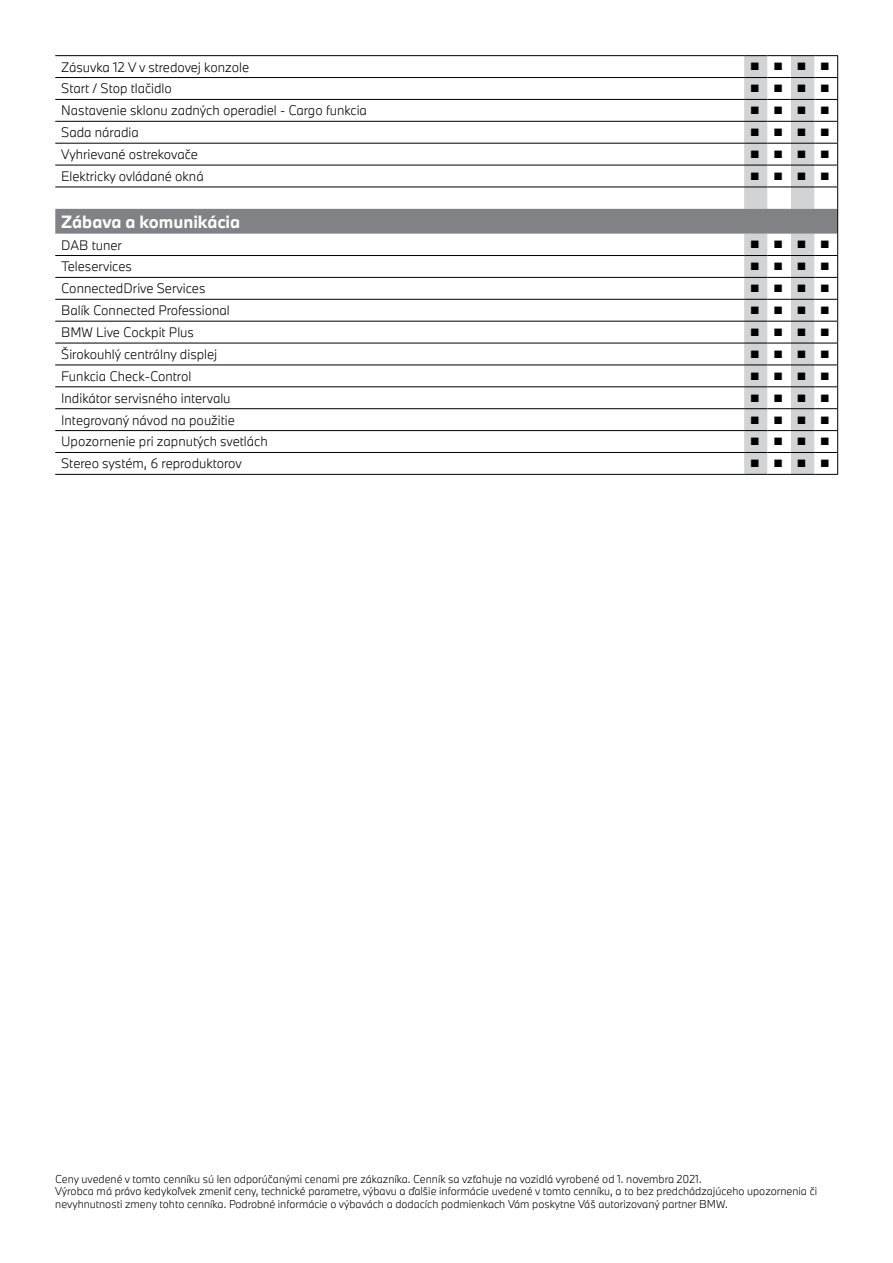
<style>
.page{position:relative;width:893px;height:1263px;background:#fff}
.page>*{position:absolute;margin:0;border:0;box-sizing:border-box;transform-origin:0 0}
.t1{font:700 16.5px "BMW Type Next Latin";color:#fff}
.t2{font:300 12.75px "BMW Type Next Latin";color:#000}
.t3{font:12.75px "Wingdings";color:#000}
.t4{font:300 10.5px/12.6px "BMW Type Next Latin";color:#000}
</style>
<div class="page">
<svg style="left:55px;top:55px;width:783px;height:420px"></svg>
<p class="t2" style="left:61px;top:58px;width:189px">Zásuvka 12 V v stredovej konzole</p>
<p class="t3" style="left:750px;top:60px;width:81px">■■■■</p>
<p class="t2" style="left:61px;top:80px;width:112px">Start / Stop tlačidlo</p>
<p class="t3" style="left:750px;top:82px;width:81px">■■■■</p>
<p class="t2" style="left:61px;top:102px;width:307px">Nastavenie sklonu zadných operadiel - Cargo funkcia</p>
<p class="t3" style="left:750px;top:104px;width:81px">■■■■</p>
<p class="t2" style="left:61px;top:124px;width:79px">Sada náradia</p>
<p class="t3" style="left:750px;top:126px;width:81px">■■■■</p>
<p class="t2" style="left:61px;top:146px;width:138px">Vyhrievané ostrekovače</p>
<p class="t3" style="left:750px;top:148px;width:81px">■■■■</p>
<p class="t2" style="left:61px;top:167px;width:144px">Elektricky ovládané okná</p>
<p class="t3" style="left:750px;top:169px;width:81px">■■■■</p>
<p class="t1" style="left:61px;top:210px;width:180px">Zábava a komunikácia</p>
<p class="t2" style="left:61px;top:236px;width:62px">DAB tuner</p>
<p class="t3" style="left:750px;top:238px;width:81px">■■■■</p>
<p class="t2" style="left:61px;top:258px;width:72px">Teleservices</p>
<p class="t3" style="left:750px;top:260px;width:81px">■■■■</p>
<p class="t2" style="left:61px;top:280px;width:146px">ConnectedDrive Services</p>
<p class="t3" style="left:750px;top:282px;width:81px">■■■■</p>
<p class="t2" style="left:61px;top:302px;width:170px">Balík Connected Professional</p>
<p class="t3" style="left:750px;top:304px;width:81px">■■■■</p>
<p class="t2" style="left:61px;top:323px;width:134px">BMW Live Cockpit Plus</p>
<p class="t3" style="left:750px;top:325px;width:81px">■■■■</p>
<p class="t2" style="left:61px;top:345px;width:158px">Širokouhlý centrálny displej</p>
<p class="t3" style="left:750px;top:347px;width:81px">■■■■</p>
<p class="t2" style="left:61px;top:367px;width:132px">Funkcia Check-Control</p>
<p class="t3" style="left:750px;top:369px;width:81px">■■■■</p>
<p class="t2" style="left:61px;top:389px;width:171px">Indikátor servisného intervalu</p>
<p class="t3" style="left:750px;top:391px;width:81px">■■■■</p>
<p class="t2" style="left:61px;top:411px;width:175px">Integrovaný návod na použitie</p>
<p class="t3" style="left:750px;top:413px;width:81px">■■■■</p>
<p class="t2" style="left:61px;top:433px;width:208px">Upozornenie pri zapnutých svetlách</p>
<p class="t3" style="left:750px;top:435px;width:81px">■■■■</p>
<p class="t2" style="left:61px;top:455px;width:182px">Stereo systém, 6 reproduktorov</p>
<p class="t3" style="left:750px;top:457px;width:81px">■■■■</p>
<p class="t4" style="left:55px;top:1172px;width:763px">Ceny uvedené v tomto cenníku sú len odporúčanými cenami pre zákazníka. Cenník sa vzťahuje na vozidlá vyrobené od 1. novembra 2021.<br>Výrobca má právo kedykoľvek zmeniť ceny, technické parametre, výbavu a ďalšie informácie uvedené v tomto cenníku, a to bez predchádzajúceho upozornenia či nevyhnutnosti zmeny tohto cenníka. Podrobné informácie o výbavách a dodacích podmienkach Vám poskytne Váš autorizovaný partner BMW.</p>
</div>
